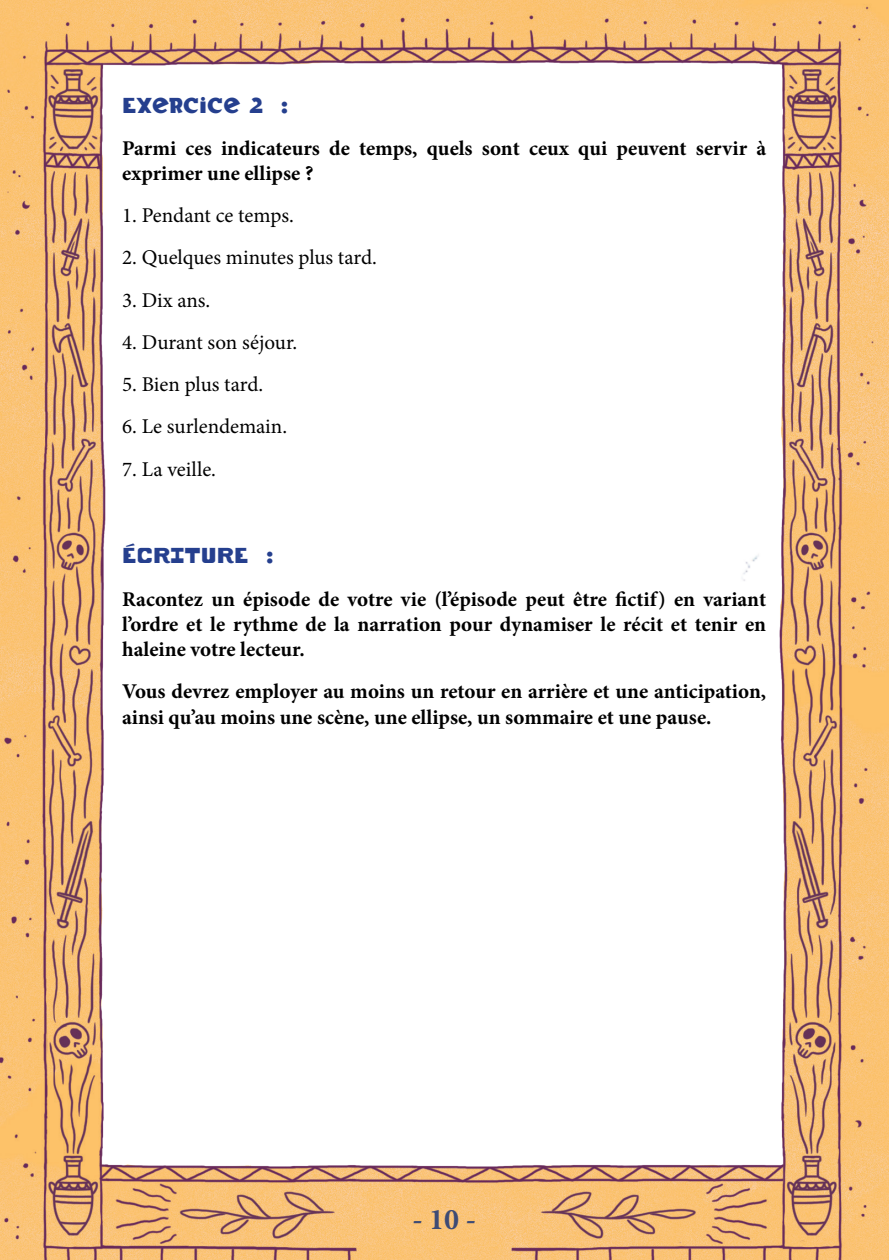
<style>
.page{position:relative;width:889px;height:1260px;background:#fff}
.page>*{position:absolute;margin:0;border:0;box-sizing:border-box;transform-origin:0 0}
.t1{font:700 30px "Minion Pro";color:#3e4b75}
.t2{font:700 21px/25.2px "Minion Pro";color:#000}
.t3{font:21px "Minion Pro";color:#000}
.t4{font:21px "Bad Typ";color:#253f8e}
</style>
<div class="page">
<img style="left:0;top:0;width:889px;height:1259px">
<p class="t4" style="left:122px;top:92px;width:167px">EXERCICE 2 :</p>
<p class="t2" style="left:122px;top:135px;width:645px">Parmi ces indicateurs de temps, quels sont ceux qui peuvent servir à exprimer une ellipse ?</p>
<p class="t3" style="left:122px;top:201px;width:173px">1. Pendant ce temps.</p>
<p class="t3" style="left:122px;top:244px;width:256px">2. Quelques minutes plus tard.</p>
<p class="t3" style="left:122px;top:286px;width:90px">3. Dix ans.</p>
<p class="t3" style="left:122px;top:328px;width:177px">4. Durant son séjour.</p>
<p class="t3" style="left:122px;top:370px;width:142px">5. Bien plus tard.</p>
<p class="t3" style="left:122px;top:412px;width:166px">6. Le surlendemain.</p>
<p class="t3" style="left:122px;top:455px;width:95px">7. La veille.</p>
<p class="t4" style="left:122px;top:543px;width:153px">ÉCRITURE :</p>
<p class="t2" style="left:122px;top:586px;width:645px;text-align:justify">Racontez un épisode de votre vie (l’épisode peut être fictif) en variant l’ordre et le rythme de la narration pour dynamiser le récit et tenir en haleine votre lecteur.</p>
<p class="t2" style="left:122px;top:678px;width:645px">Vous devrez employer au moins un retour en arrière et une anticipation, ainsi qu’au moins une scène, une ellipse, un sommaire et une pause.</p>
<h1 class="t1" style="left:412px;top:1197px;width:65px">- 10 -</h1>
</div>
